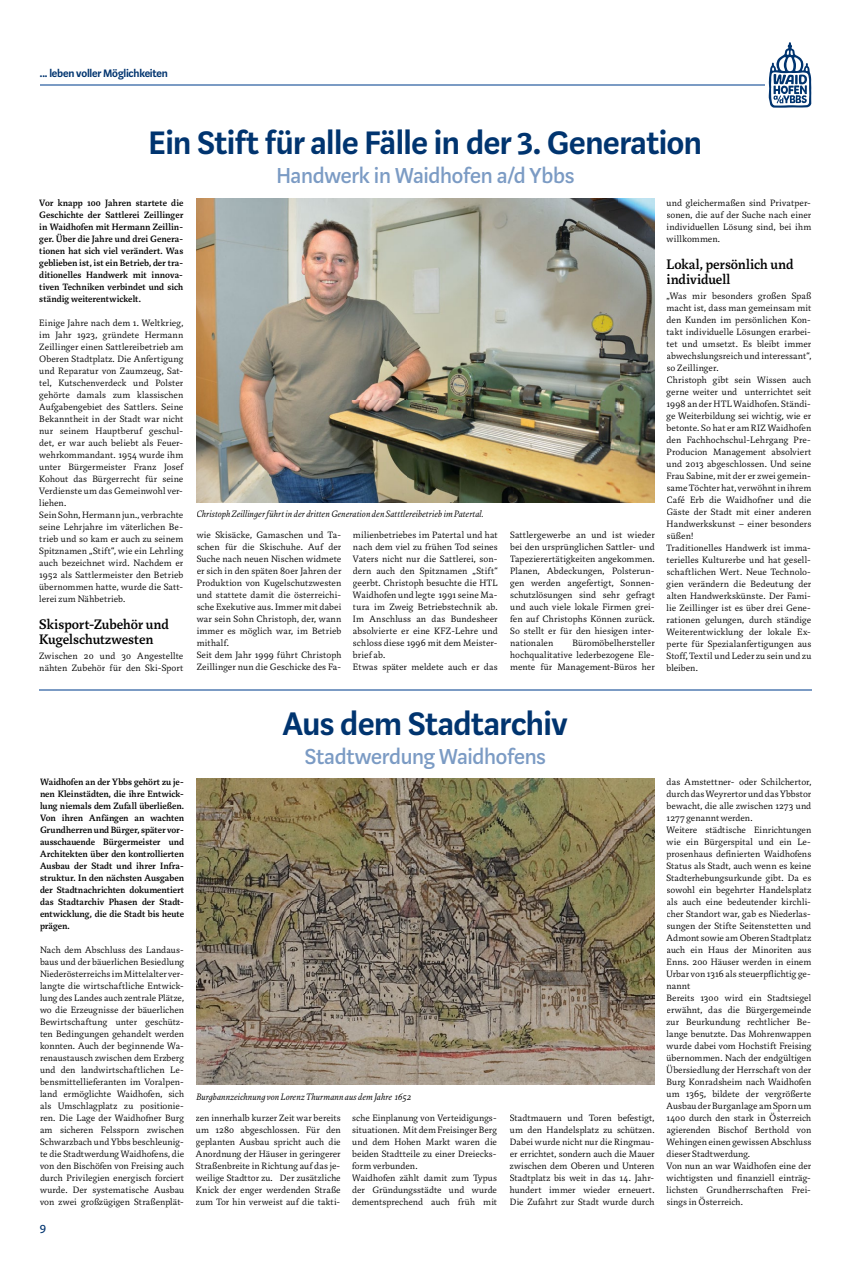
<style>
.page{position:relative;width:851px;height:1276px;background:#fff}
.page>*{position:absolute;margin:0;border:0;box-sizing:border-box;transform-origin:0 0}
.t1{font:600 36px "Marat Sans";letter-spacing:-.01em;color:#00346f}
.t2{font:500 24px "Marat Sans";letter-spacing:-.01em;color:#7b9bc4}
.t3{font:500 15px/15px "Marat";color:#000}
.t4{font:14px "Marat Sans";color:#00346f}
.t5{font:600 12px "Marat Sans";letter-spacing:-.015em;color:#00346f}
.t6{font:300 10px/12px "Marat";letter-spacing:.01em;color:#000}
.t7{font:500 10px/12px "Marat";color:#000;text-align:justify}
.t8{font:italic 300 10px "Marat";letter-spacing:.01em;color:#000}
</style>
<div class="page">
<hr style="left:40px;top:84px;width:724px;height:1px;background:#7b9bc4">
<svg style="left:768px;top:42px;width:43px;height:66px"></svg>
<hr style="left:40px;top:690px;width:771px;height:1px;background:#7b9bc4">
<img style="left:196px;top:198px;width:458px;height:304px">
<img style="left:196px;top:778px;width:458px;height:306px">
<p class="t5" style="left:40px;top:66px;width:130px">... leben voller Möglichkeiten</p>
<h1 class="t1" style="left:148px;top:124px;width:554px">Ein Stift für alle Fälle in der 3. Generation</h1>
<h2 class="t2" style="left:276px;top:163px;width:299px">Handwerk in Waidhofen a/d Ybbs</h2>
<p class="t7" style="left:39px;top:197px;width:145px">Vor knapp 100 Jahren startete die Geschichte der Sattlerei Zeillinger in Waidhofen mit Hermann Zeillin&shy;ger. Über die Jahre und drei Genera&shy;tionen hat sich viel verändert. Was geblieben ist, ist ein Betrieb, der tra&shy;ditionelles Handwerk mit innova&shy;tiven Techniken verbindet und sich ständig weiterentwickelt.</p>
<p class="t6" style="left:39px;top:317px;width:145px">Einige Jahre nach dem 1. Weltkrieg, im Jahr 1923, gründete Hermann<br>Zeillinger einen Sattlereibetrieb am<br>Oberen Stadtplatz. Die Anfertigung und Reparatur von Zaumzeug, Sat&shy;tel, Kutschenverdeck und Polster gehörte damals zum klassischen<br>Aufgabengebiet des Sattlers. Seine<br>Bekanntheit in der Stadt war nicht nur seinem Hauptberuf geschul&shy;det, er war auch beliebt als Feuer&shy;wehrkommandant. 1954 wurde ihm unter Bürgermeister Franz Josef<br>Kohout das Bürgerrecht für seine<br>Verdienste um das Gemeinwohl ver&shy;liehen.<br>Sein Sohn, Hermann jun., verbrachte seine Lehrjahre im väterlichen Be&shy;trieb und so kam er auch zu seinem<br>Spitznamen „Stift“, wie ein Lehrling auch bezeichnet wird. Nachdem er<br>1952 als Sattlermeister den Betrieb übernommen hatte, wurde die Satt&shy;lerei zum Nähbetrieb.</p>
<h3 class="t3" style="left:39px;top:617px;width:131px">Skisport-Zubehör und<br>Kugelschutzwesten</h3>
<p class="t6" style="left:39px;top:650px;width:145px">Zwischen 20 und 30 Angestellte nähten Zubehör für den Ski-Sport</p>
<p class="t8" style="left:196px;top:508px;width:289px">Christoph Zeillinger führt in der dritten Generation den Satttlereibetrieb im Patertal.</p>
<p class="t6" style="left:197px;top:529px;width:146px">wie Skisäcke, Gamaschen und Ta&shy;schen für die Skischuhe. Auf der<br>Suche nach neuen Nischen widmete er sich in den späten 80er Jahren der<br>Produktion von Kugelschutzwesten und stattete damit die österreichi&shy;sche Exekutive aus. Immer mit dabei war sein Sohn Christoph, der, wann immer es möglich war, im Betrieb mithalf.<br>Seit dem Jahr 1999 führt Christoph<br>Zeillinger nun die Geschicke des Fa-</p>
<p class="t6" style="left:353px;top:529px;width:146px">milienbetriebes im Patertal und hat nach dem viel zu frühen Tod seines<br>Vaters nicht nur die Sattlerei, son&shy;dern auch den Spitznamen „Stift“ geerbt. Christoph besuchte die HTL<br>Waidhofen und legte 1991 seine Ma&shy;tura im Zweig Betriebstechnik ab.<br>Im Anschluss an das Bundesheer absolvierte er eine KFZ-Lehre und schloss diese 1996 mit dem Meister&shy;brief ab.<br>Etwas später meldete auch er das</p>
<p class="t6" style="left:510px;top:529px;width:146px;text-align:justify">Sattlergewerbe an und ist wieder bei den ursprünglichen Sattler- und Tapezierertätigkeiten angekommen.<br>Planen, Abdeckungen, Polsterun&shy;gen werden angefertigt, Sonnen&shy;schutzlösungen sind sehr gefragt und auch viele lokale Firmen grei&shy;fen auf Christophs Können zurück.<br>So stellt er für den hiesigen inter&shy;nationalen</p>
<p class="t6" style="left:510px;top:637px;width:146px;text-align:justify;text-indent:62px">Büromöbelhersteller hochqualitative lederbezogene Ele&shy;mente für Management-Büros her</p>
<p class="t6" style="left:666px;top:197px;width:146px;text-align:justify">und gleichermaßen sind Privatper&shy;sonen, die auf der Suche nach einer individuellen Lösung sind, bei ihm willkommen.</p>
<h3 class="t3" style="left:666px;top:257px;width:128px">Lokal, persönlich und individuell</h3>
<p class="t6" style="left:666px;top:290px;width:146px">„Was mir besonders großen Spaß macht ist, dass man gemeinsam mit den Kunden im persönlichen Kon&shy;takt individuelle Lösungen erarbei&shy;tet und umsetzt. Es bleibt immer abwechslungsreich und interessant“, so Zeillinger.<br>Christoph gibt sein Wissen auch gerne weiter und unterrichtet seit<br>1998 an der HTL Waidhofen. Ständi&shy;ge Weiterbildung sei wichtig, wie er betonte. So hat er am RIZ Waidhofen den Fachhochschul-Lehrgang Pre-<br>Producion Management absolviert und 2013 abgeschlossen. Und seine<br>Frau Sabine, mit der er zwei gemein&shy;same Töchter hat, verwöhnt in ihrem<br>Café Erb die Waidhofner und die<br>Gäste der Stadt mit einer anderen<br>Handwerkskunst – einer besonders süßen!<br>Traditionelles Handwerk ist imma&shy;terielles Kulturerbe und hat gesell&shy;schaftlichen Wert. Neue Technolo&shy;gien verändern die Bedeutung der alten Handwerkskünste. Der Fami&shy;lie Zeillinger ist es über drei Gene&shy;rationen gelungen, durch ständige<br>Weiterentwicklung der lokale Ex&shy;perte für Spezialanfertigungen aus<br>Stoff, Textil und Leder zu sein und zu bleiben.</p>
<p class="t7" style="left:40px;top:776px;width:145px">Waidhofen an der Ybbs gehört zu je&shy;nen Kleinstädten, die ihre Entwick&shy;lung niemals dem Zufall überließen.<br>Von ihren Anfängen an wachten Grundherren und Bürger, später vor&shy;ausschauende Bürgermeister und Architekten über den kontrollierten Ausbau der Stadt und ihrer Infra&shy;struktur. In den nächsten Ausgaben der Stadtnachrichten dokumentiert das Stadtarchiv Phasen der Stadt&shy;entwicklung, die die Stadt bis heute prägen.</p>
<p class="t6" style="left:40px;top:944px;width:145px;text-align:justify">Nach dem Abschluss des Landaus&shy;baus und der bäuerlichen Besiedlung Niederösterreichs im Mittelalter ver&shy;langte die wirtschaftliche Entwick&shy;lung des Landes auch zentrale Plätze, wo die Erzeugnisse der bäuerlichen Bewirtschaftung unter geschütz&shy;ten Bedingungen gehandelt werden konnten. Auch der beginnende Wa&shy;renaustausch zwischen dem Erzberg und den landwirtschaftlichen Le&shy;bensmittellieferanten im Voralpen&shy;land ermöglichte Waidhofen, sich als Umschlagplatz zu positionie&shy;ren. Die Lage der Waidhofner Burg am sicheren Felssporn zwischen Schwarzbach und Ybbs beschleunig&shy;te die Stadtwerdung Waidhofens, die von den Bischöfen von Freising auch durch Privilegien energisch forciert wurde. Der systematische Ausbau von zwei großzügigen Straßenplät-</p>
<h3 class="t4" style="left:40px;top:1221px;width:8px">9</h3>
<h1 class="t1" style="left:283px;top:705px;width:286px">Aus dem Stadtarchiv</h1>
<h2 class="t2" style="left:305px;top:743px;width:242px">Stadtwerdung Waidhofens</h2>
<p class="t8" style="left:196px;top:1090px;width:216px">Burgbannzeichnung von Lorenz Thurmann aus dem Jahre 1652</p>
<p class="t6" style="left:196px;top:1112px;width:146px;text-align:justify">zen innerhalb kurzer Zeit war bereits um 1280 abgeschlossen. Für den geplanten Ausbau spricht auch die Anordnung der Häuser in geringerer Straßenbreite in Richtung auf das je&shy;weilige Stadttor zu. Der zusätzliche Knick der enger werdenden Straße zum Tor hin verweist auf die takti-</p>
<p class="t6" style="left:352px;top:1112px;width:146px">sche Einplanung von Verteidigungs&shy;situationen. Mit dem Freisinger Berg und dem Hohen Markt waren die beiden Stadtteile zu einer Dreiecks&shy;form verbunden.<br>Waidhofen zählt damit zum Typus der Gründungsstädte und wurde dementsprechend auch früh mit</p>
<p class="t6" style="left:509px;top:1112px;width:146px;text-align:justify">Stadtmauern und Toren befestigt, um den Handelsplatz zu schützen.<br>Dabei wurde nicht nur die Ringmau&shy;er errichtet, sondern auch die Mauer zwischen dem Oberen und Unteren Stadtplatz bis weit in das 14. Jahr&shy;hundert immer wieder erneuert.<br>Die Zufahrt zur Stadt wurde durch</p>
<p class="t6" style="left:666px;top:776px;width:146px">das Amstettner- oder Schilchertor, durch das Weyrertor und das Ybbstor bewacht, die alle zwischen 1273 und<br>1277 genannt werden.<br>Weitere städtische Einrichtungen wie ein Bürgerspital und ein Le&shy;prosenhaus definierten Waidhofens<br>Status als Stadt, auch wenn es keine<br>Stadterhebungsurkunde gibt. Da es sowohl ein begehrter Handelsplatz als auch eine bedeutender kirchli&shy;cher Standort war, gab es Niederlas&shy;sungen der Stifte Seitenstetten und<br>Admont sowie am Oberen Stadtplatz auch ein Haus der Minoriten aus<br>Enns. 200 Häuser werden in einem<br>Urbar von 1316 als steuerpflichtig ge&shy;nannt<br>Bereits 1300 wird ein Stadtsiegel erwähnt, das die Bürgergemeinde zur Beurkundung rechtlicher Be&shy;lange benutzte. Das Mohrenwappen wurde dabei vom Hochstift Freising übernommen. Nach der endgültigen<br>Übersiedlung der Herrschaft von der<br>Burg Konradsheim nach Waidhofen um 1365, bildete der vergrößerte<br>Ausbau der Burganlage am Sporn um<br>1400 durch den stark in Österreich agierenden Bischof Berthold von<br>Wehingen einen gewissen Abschluss dieser Stadtwerdung.<br>Von nun an war Waidhofen eine der wichtigsten und finanziell einträg&shy;lichsten Grundherrschaften Frei&shy;sings in Österreich.</p>
</div>
